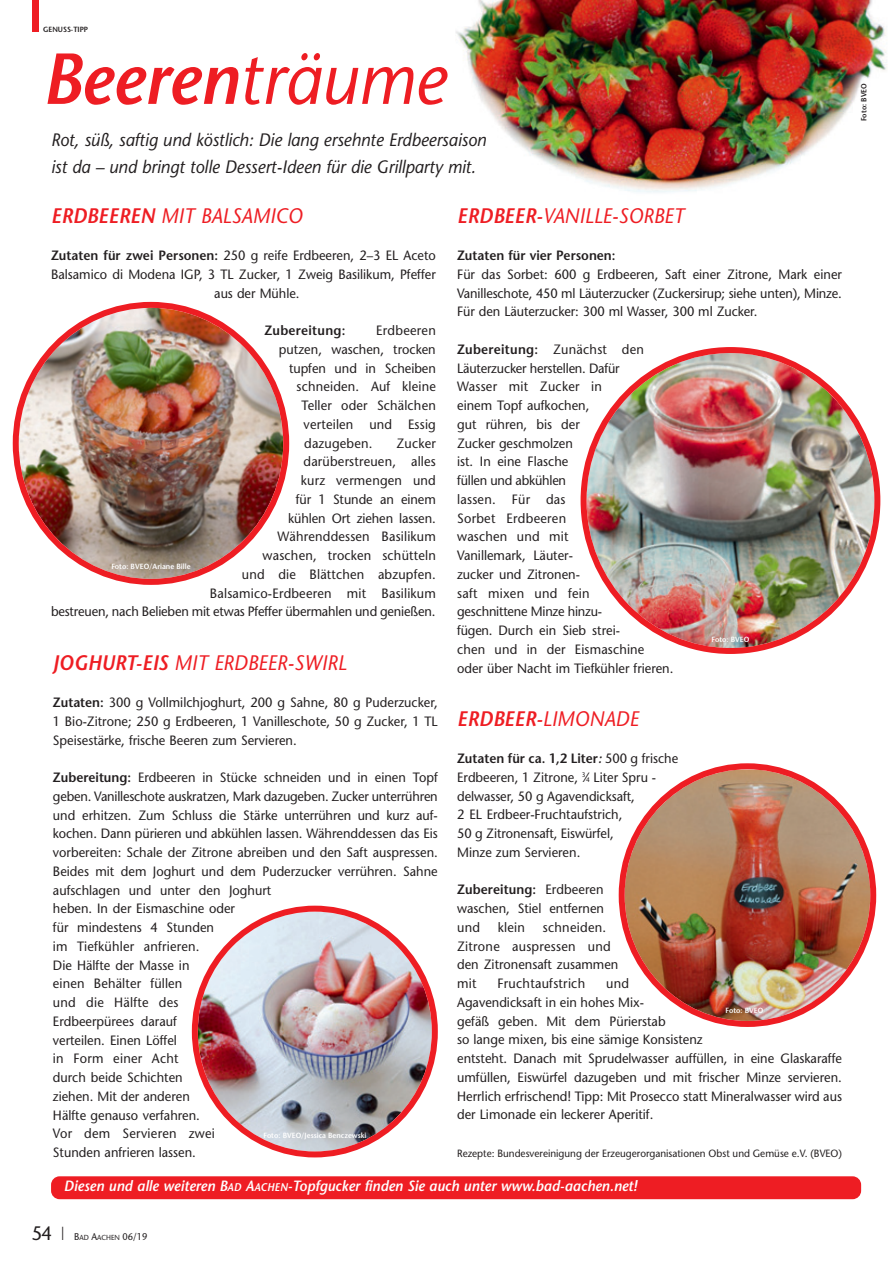
<style>
.page{position:relative;width:893px;height:1263px;background:#fff}
.page>*{position:absolute;margin:0;border:0;box-sizing:border-box;transform-origin:0 0}
.t1{font:italic 600 72px "Stone Sans";color:#ee1d23;scale:.95 1}
.t2{font:italic 21px "Stone Sans";color:#ee1d23;scale:.95 1}
.t3{font:italic 600 21px "Stone Sans";color:#ee1d23;scale:.95 1}
.t4{font:italic 18px/27px "Stone Sans";letter-spacing:-.005em;color:#231f20;scale:.95 1}
.t5{font:italic 600 14.85px "Stone Sans";color:#fff;scale:.95 1}
.t6{font:13.5px/18.8px "Stone Sans";color:#231f20;scale:.95 1}
.t7{font:13.5px/18.8px "Stone Sans";letter-spacing:.02em;color:#231f20;scale:.95 1}
.t8{font:600 13.5px "Stone Sans";color:#231f20;scale:.95 1}
.t9{font:600 13.5px "Stone Sans";letter-spacing:.02em;color:#231f20;scale:.95 1}
.t10{font:10.5px "Stone Sans";color:#231f20;scale:.95 1}
.t11{font:9.75px "Stone Sans";color:#231f20;scale:.95 1}
.t12{font:600 7.5px "Stone Sans";color:#fff;scale:.95 1}
.t13{font:600 7.5px "Stone Sans";color:#231f20;scale:.95 1}
.s1{font-weight:400}
.s2{font-weight:600}
.s3{font-weight:600;font-style:italic}
.s4{font-size:6.75px}
.s5{font-size:11.1px}
.s6{font-size:19.5px}
.s7{font-size:18px}
.s8{font-size:7.35px}
</style>
<div class="page">
<img style="left:456px;top:0;width:431px;height:193px">
<div style="left:51px;top:1176px;width:810px;height:23px;background:#ee1d23;border-radius:9px"></div>
<div style="left:32px;top:0;width:6px;height:32px;background:#ee1d23"></div>
<img style="left:13px;top:302px;width:276px;height:283px">
<img style="left:581px;top:347px;width:299px;height:307px">
<img style="left:192px;top:906px;width:246px;height:251px">
<img style="left:619px;top:763px;width:257px;height:264px">
<p class="t13" style="left:43px;top:26px;width:49px">GENUSS-TIPP</p>
<h1 class="t1" style="left:42px;top:51px;width:426px">Beeren<span class="s1">träume</span></h1>
<h3 class="t4" style="left:51px;top:128px;width:460px">Rot, süß, saftig und köstlich: Die lang ersehnte Erdbeersaison ist da – und bringt tolle Dessert-Ideen für die Grillparty mit.</h3>
<h2 class="t2" style="left:51px;top:207px;width:266px"><span class="s2">ERDBEEREN</span> MIT BALSAMICO</h2>
<p class="t6" style="left:51px;top:247px;width:407px"><span class="s2">Zutaten für zwei Personen:</span> 250 g reife Erdbeeren, 2–3 EL Aceto</p>
<p class="t6" style="left:51px;top:266px;width:406px">Balsamico di Modena IGP, 3 TL Zucker, 1 Zweig Basilikum, Pfeffer</p>
<p class="t6" style="left:214px;top:285px;width:91px">aus der Mühle.</p>
<p class="t9" style="left:264px;top:325px;width:87px">Zubereitung:</p>
<p class="t7" style="left:376px;top:322px;width:64px">Erdbeeren</p>
<p class="t6" style="left:279px;top:341px;width:167px">putzen, waschen, trocken</p>
<p class="t6" style="left:289px;top:360px;width:156px">tupfen und in Scheiben</p>
<p class="t6" style="left:296px;top:379px;width:148px">schneiden. Auf kleine</p>
<p class="t6" style="left:301px;top:397px;width:143px">Teller oder Schälchen</p>
<p class="t6" style="left:304px;top:416px;width:141px">verteilen und Essig</p>
<p class="t6" style="left:304px;top:435px;width:73px">dazugeben.</p>
<h2 class="t2" style="left:457px;top:207px;width:240px"><span class="s2">ERDBEER-</span>VANILLE-SORBET</h2>
<p class="t8" style="left:457px;top:250px;width:168px">Zutaten für vier Personen:</p>
<p class="t6" style="left:457px;top:266px;width:407px;text-align:justify">Für das Sorbet: 600 g Erdbeeren, Saft einer Zitrone, Mark einer Vanilleschote, 450 ml Läuterzucker (Zuckersirup; siehe unten), Minze.<br>Für den Läuterzucker: 300 ml Wasser, 300 ml Zucker.</p>
<p class="t6" style="left:457px;top:341px;width:229px"><span class="s2">Zubereitung:</span> Zunächst den<br>Läuterzucker herstellen. Dafür<br>Wasser mit Zucker in<br>einem Topf aufkochen,<br>gut rühren, bis der<br>Zucker geschmolzen<br>ist. In eine Flasche<br>füllen und abkühlen<br>lassen. Für das<br>Sorbet Erdbeeren<br>waschen und mit<br>Vanillemark, Läuter-<br>zucker und Zitronen-<br>saft mixen und fein<br>geschnittene Minze hinzu-<br>fügen. Durch ein Sieb strei-<br>chen und in der Eismaschine oder über Nacht im Tiefkühler frieren.</p>
<h2 class="t3" style="left:457px;top:710px;width:193px">ERDBEER-<span class="s1">LIMONADE</span></h2>
<p class="t6" style="left:457px;top:750px;width:234px"><span class="s2">Zutaten für ca. 1,2 Liter</span><span class="s3">:</span> 500 g frische<br>Erdbeeren, 1 Zitrone, <sup>3</sup>⁄<span class="s4">4</span> Liter Spru -<br>del wasser, 50 g Agavendicksaft,<br>2 EL Erdbeer-Fruchtaufstrich,<br>50 g Zitronensaft, Eiswürfel,<br>Minze zum Servieren.</p>
<p class="t6" style="left:457px;top:882px;width:156px;text-align:justify"><span class="s2">Zubereitung:</span> Erdbeeren waschen, Stiel entfernen und</p>
<p class="t6" style="left:51px;top:435px;width:407px;text-align:right">Zucker<br>darüberstreuen, alles<br>kurz vermengen und<br>für 1 Stunde an einem<br>kühlen Ort ziehen lassen.<br>Währenddessen Basilikum<br>waschen, trocken schütteln<br>und die Blättchen abzupfen.<br>Balsamico-Erdbeeren mit Basilikum<br>bestreuen, nach Belieben mit etwas Pfeffer übermahlen und genießen.</p>
<h2 class="t2" style="left:53px;top:654px;width:311px"><span class="s2">JOGHURT-EIS</span> MIT ERDBEER-SWIRL</h2>
<p class="t6" style="left:53px;top:694px;width:407px;text-align:justify"><span class="s2">Zutaten:</span> 300 g Vollmilchjoghurt, 200 g Sahne, 80 g Puderzucker, 1 Bio-Zitrone; 250 g Erdbeeren, 1 Vanilleschote, 50 g Zucker, 1 TL Speisestärke, frische Beeren zum Servieren.</p>
<p class="t6" style="left:53px;top:769px;width:407px"><span class="s2">Zubereitung:</span> Erdbeeren in Stücke schneiden und in einen Topf geben. Vanilleschote auskratzen, Mark dazugeben. Zucker unterrühren und erhitzen. Zum Schluss die Stärke unterrühren und kurz auf - kochen. Dann pürieren und abkühlen lassen. Währenddessen das Eis vorbereiten: Schale der Zitrone abreiben und den Saft auspressen.<br>Beides mit dem Joghurt und dem Puderzucker verrühren. Sahne aufschlagen und unter den Joghurt<br>heben. In der Eismaschine oder<br>für mindestens 4 Stunden<br>im Tiefkühler anfrieren.<br>Die Hälfte der Masse in<br>einen Behälter füllen<br>und die Hälfte des<br>Erdbeerpürees darauf<br>verteilen. Einen Löffel<br>in Form einer Acht<br>durch beide Schichten<br>ziehen. Mit der anderen<br>Hälfte genauso verfahren.<br>Vor dem Servieren zwei<br>Stunden anfrieren lassen.</p>
<p class="t12" style="left:111px;top:564px;width:85px">Foto: BVEO/Ariane Bille</p>
<p class="t12" style="left:711px;top:636px;width:41px">Foto: BVEO</p>
<p class="t7" style="left:457px;top:919px;width:171px;text-indent:86px">schneiden.<br>Zitrone auspressen und den Zitronensaft zusammen mit</p>
<p class="t6" style="left:498px;top:919px;width:30px">klein</p>
<p class="t6" style="left:457px;top:975px;width:407px;text-indent:149px">und<br>Agavendicksaft in ein hohes Mix-<br>gefäß geben. Mit dem Pürierstab<br>so lange mixen, bis eine sämige Konsistenz<br>entsteht. Danach mit Sprudelwasser auffüllen, in eine Glaskaraffe umfüllen, Eiswürfel dazugeben und mit frischer Minze servieren.<br>Herrlich erfrischend! Tipp: Mit Prosecco statt Mineralwasser wird aus der Limonade ein leckerer Aperitif.</p>
<p class="t10" style="left:457px;top:1149px;width:407px">Rezepte: Bundesvereinigung der Erzeugerorganisationen Obst und Gemüse e.V. (BVEO)</p>
<p class="t5" style="left:64px;top:1180px;width:605px">Diesen und alle weiteren B<span class="s5">AD</span> A<span class="s5">ACHEN</span>-Topfgucker finden Sie auch unter www.bad-aachen.net!</p>
<p class="t7" style="left:497px;top:975px;width:94px">Fruchtaufstrich</p>
<p class="t12" style="left:725px;top:1007px;width:41px">Foto: BVEO</p>
<p class="t12" style="left:263px;top:1132px;width:110px">Foto: BVEO/Jessica Benczewski</p>
<p class="t11" style="left:32px;top:1233px;width:123px"><span class="s6">54</span> <span class="s7">|</span> B<span class="s8">AD</span> A<span class="s8">ACHEN</span> 06/19</p>
<p class="t13" style="left:861px;top:121px;width:41px;rotate:-90deg">Foto: BVEO</p>
</div>
